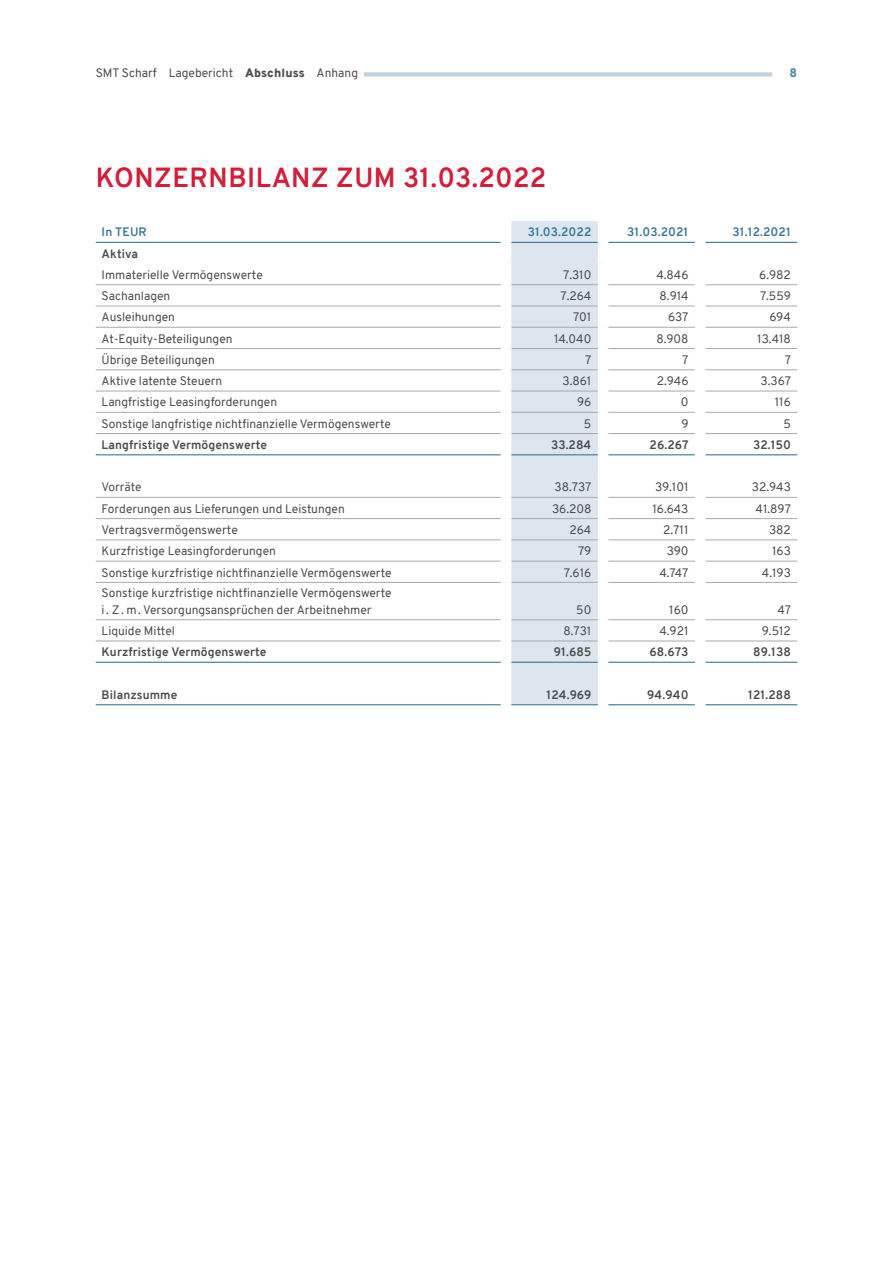
<style>
.page{position:relative;width:893px;height:1263px;background:#fff}
.page>*{position:absolute;margin:0;border:0;box-sizing:border-box;transform-origin:0 0}
.t1{font:700 27px "Overpass";letter-spacing:.02em;color:#d21e39}
.t2{font:12px/17px "Overpass";color:#4b4c4d}
.t3{font:700 12px "Overpass";letter-spacing:.01em;color:#4b4c4d}
.t4{font:700 12px "Overpass";letter-spacing:.01em;color:#3b7897}
.t5{font:900 12px "Overpass";color:#5588a5}
.s1{font-weight:900}
</style>
<div class="page">
<div style="left:364px;top:72px;width:408px;height:5px;background:#c1d2dc"></div>
<div style="left:511px;top:221px;width:87px;height:483px;background:#dde6ee"></div>
<hr style="left:96px;top:242px;width:405px;height:1px;background:#3b7897">
<hr style="left:511px;top:242px;width:87px;height:1px;background:#3b7897">
<hr style="left:608px;top:242px;width:87px;height:1px;background:#3b7897">
<hr style="left:705px;top:242px;width:92px;height:1px;background:#3b7897">
<hr style="left:96px;top:454px;width:405px;height:1px;background:#3b7897">
<hr style="left:511px;top:454px;width:87px;height:1px;background:#3b7897">
<hr style="left:608px;top:454px;width:87px;height:1px;background:#3b7897">
<hr style="left:705px;top:454px;width:92px;height:1px;background:#3b7897">
<hr style="left:96px;top:662px;width:405px;height:1px;background:#3b7897">
<hr style="left:511px;top:662px;width:87px;height:1px;background:#3b7897">
<hr style="left:608px;top:662px;width:87px;height:1px;background:#3b7897">
<hr style="left:705px;top:662px;width:92px;height:1px;background:#3b7897">
<hr style="left:96px;top:704px;width:405px;height:1px;background:#3b7897">
<hr style="left:511px;top:704px;width:87px;height:1px;background:#3b7897">
<hr style="left:608px;top:704px;width:87px;height:1px;background:#3b7897">
<hr style="left:705px;top:704px;width:92px;height:1px;background:#3b7897">
<hr style="left:96px;top:284px;width:405px;height:1px;background:#a8a9ad">
<hr style="left:511px;top:284px;width:87px;height:1px;background:#a8a9ad">
<hr style="left:608px;top:284px;width:87px;height:1px;background:#a8a9ad">
<hr style="left:705px;top:284px;width:92px;height:1px;background:#a8a9ad">
<hr style="left:96px;top:306px;width:405px;height:1px;background:#a8a9ad">
<hr style="left:511px;top:306px;width:87px;height:1px;background:#a8a9ad">
<hr style="left:608px;top:306px;width:87px;height:1px;background:#a8a9ad">
<hr style="left:705px;top:306px;width:92px;height:1px;background:#a8a9ad">
<hr style="left:96px;top:327px;width:405px;height:1px;background:#a8a9ad">
<hr style="left:511px;top:327px;width:87px;height:1px;background:#a8a9ad">
<hr style="left:608px;top:327px;width:87px;height:1px;background:#a8a9ad">
<hr style="left:705px;top:327px;width:92px;height:1px;background:#a8a9ad">
<hr style="left:96px;top:348px;width:405px;height:1px;background:#a8a9ad">
<hr style="left:511px;top:348px;width:87px;height:1px;background:#a8a9ad">
<hr style="left:608px;top:348px;width:87px;height:1px;background:#a8a9ad">
<hr style="left:705px;top:348px;width:92px;height:1px;background:#a8a9ad">
<hr style="left:96px;top:369px;width:405px;height:1px;background:#a8a9ad">
<hr style="left:511px;top:369px;width:87px;height:1px;background:#a8a9ad">
<hr style="left:608px;top:369px;width:87px;height:1px;background:#a8a9ad">
<hr style="left:705px;top:369px;width:92px;height:1px;background:#a8a9ad">
<hr style="left:96px;top:391px;width:405px;height:1px;background:#a8a9ad">
<hr style="left:511px;top:391px;width:87px;height:1px;background:#a8a9ad">
<hr style="left:608px;top:391px;width:87px;height:1px;background:#a8a9ad">
<hr style="left:705px;top:391px;width:92px;height:1px;background:#a8a9ad">
<hr style="left:96px;top:412px;width:405px;height:1px;background:#a8a9ad">
<hr style="left:511px;top:412px;width:87px;height:1px;background:#a8a9ad">
<hr style="left:608px;top:412px;width:87px;height:1px;background:#a8a9ad">
<hr style="left:705px;top:412px;width:92px;height:1px;background:#a8a9ad">
<hr style="left:96px;top:433px;width:405px;height:1px;background:#a8a9ad">
<hr style="left:511px;top:433px;width:87px;height:1px;background:#a8a9ad">
<hr style="left:608px;top:433px;width:87px;height:1px;background:#a8a9ad">
<hr style="left:705px;top:433px;width:92px;height:1px;background:#a8a9ad">
<hr style="left:96px;top:497px;width:405px;height:1px;background:#a8a9ad">
<hr style="left:511px;top:497px;width:87px;height:1px;background:#a8a9ad">
<hr style="left:608px;top:497px;width:87px;height:1px;background:#a8a9ad">
<hr style="left:705px;top:497px;width:92px;height:1px;background:#a8a9ad">
<hr style="left:96px;top:518px;width:405px;height:1px;background:#a8a9ad">
<hr style="left:511px;top:518px;width:87px;height:1px;background:#a8a9ad">
<hr style="left:608px;top:518px;width:87px;height:1px;background:#a8a9ad">
<hr style="left:705px;top:518px;width:92px;height:1px;background:#a8a9ad">
<hr style="left:96px;top:540px;width:405px;height:1px;background:#a8a9ad">
<hr style="left:511px;top:540px;width:87px;height:1px;background:#a8a9ad">
<hr style="left:608px;top:540px;width:87px;height:1px;background:#a8a9ad">
<hr style="left:705px;top:540px;width:92px;height:1px;background:#a8a9ad">
<hr style="left:96px;top:561px;width:405px;height:1px;background:#a8a9ad">
<hr style="left:511px;top:561px;width:87px;height:1px;background:#a8a9ad">
<hr style="left:608px;top:561px;width:87px;height:1px;background:#a8a9ad">
<hr style="left:705px;top:561px;width:92px;height:1px;background:#a8a9ad">
<hr style="left:96px;top:582px;width:405px;height:1px;background:#a8a9ad">
<hr style="left:511px;top:582px;width:87px;height:1px;background:#a8a9ad">
<hr style="left:608px;top:582px;width:87px;height:1px;background:#a8a9ad">
<hr style="left:705px;top:582px;width:92px;height:1px;background:#a8a9ad">
<hr style="left:96px;top:619px;width:405px;height:1px;background:#a8a9ad">
<hr style="left:511px;top:619px;width:87px;height:1px;background:#a8a9ad">
<hr style="left:608px;top:619px;width:87px;height:1px;background:#a8a9ad">
<hr style="left:705px;top:619px;width:92px;height:1px;background:#a8a9ad">
<hr style="left:96px;top:641px;width:405px;height:1px;background:#a8a9ad">
<hr style="left:511px;top:641px;width:87px;height:1px;background:#a8a9ad">
<hr style="left:608px;top:641px;width:87px;height:1px;background:#a8a9ad">
<hr style="left:705px;top:641px;width:92px;height:1px;background:#a8a9ad">
<p class="t2" style="left:96px;top:64px;width:264px">SMT Scharf Lagebericht <span class="s1">Abschluss</span> Anhang</p>
<p class="t5" style="left:790px;top:64px;width:9px">8</p>
<h1 class="t1" style="left:96px;top:158px;width:452px">KONZERNBILANZ ZUM 31.03.2022</h1>
<p class="t4" style="left:102px;top:224px;width:47px">In TEUR</p>
<p class="t4" style="left:528px;top:224px;width:65px">31.03.2022</p>
<p class="t4" style="left:627px;top:224px;width:63px">31.03.2021</p>
<p class="t4" style="left:732px;top:224px;width:60px">31.12.2021</p>
<p class="t3" style="left:102px;top:245px;width:38px">Aktiva</p>
<p class="t2" style="left:102px;top:266px;width:163px">Immaterielle Vermögenswerte</p>
<p class="t2" style="left:563px;top:266px;width:30px">7.310</p>
<p class="t2" style="left:656px;top:266px;width:34px">4.846</p>
<p class="t2" style="left:759px;top:266px;width:33px">6.982</p>
<p class="t2" style="left:102px;top:287px;width:70px">Sachanlagen</p>
<p class="t2" style="left:560px;top:287px;width:32px">7.264</p>
<p class="t2" style="left:660px;top:287px;width:30px">8.914</p>
<p class="t2" style="left:760px;top:287px;width:32px">7.559</p>
<p class="t2" style="left:102px;top:309px;width:75px">Ausleihungen</p>
<p class="t2" style="left:573px;top:309px;width:20px">701</p>
<p class="t2" style="left:668px;top:309px;width:22px">637</p>
<p class="t2" style="left:770px;top:309px;width:23px">694</p>
<p class="t2" style="left:102px;top:330px;width:132px">At-Equity-Beteiligungen</p>
<p class="t2" style="left:554px;top:330px;width:39px">14.040</p>
<p class="t2" style="left:656px;top:330px;width:34px">8.908</p>
<p class="t2" style="left:757px;top:330px;width:35px">13.418</p>
<p class="t2" style="left:102px;top:351px;width:115px">Übrige Beteiligungen</p>
<p class="t2" style="left:585px;top:351px;width:8px">7</p>
<p class="t2" style="left:682px;top:351px;width:8px">7</p>
<p class="t2" style="left:785px;top:351px;width:8px">7</p>
<p class="t2" style="left:102px;top:372px;width:122px">Aktive latente Steuern</p>
<p class="t2" style="left:562px;top:372px;width:30px">3.861</p>
<p class="t2" style="left:657px;top:372px;width:33px">2.946</p>
<p class="t2" style="left:761px;top:372px;width:32px">3.367</p>
<p class="t2" style="left:102px;top:394px;width:177px">Langfristige Leasingforderungen</p>
<p class="t2" style="left:577px;top:394px;width:16px">96</p>
<p class="t2" style="left:681px;top:394px;width:9px">0</p>
<p class="t2" style="left:775px;top:394px;width:18px">116</p>
<p class="t2" style="left:102px;top:415px;width:291px">Sonstige langfristige nichtfinanzielle Vermögenswerte</p>
<p class="t2" style="left:584px;top:415px;width:9px">5</p>
<p class="t2" style="left:681px;top:415px;width:9px">9</p>
<p class="t2" style="left:783px;top:415px;width:9px">5</p>
<p class="t3" style="left:102px;top:436px;width:167px">Langfristige Vermögenswerte</p>
<p class="t3" style="left:551px;top:436px;width:42px">33.284</p>
<p class="t3" style="left:650px;top:436px;width:40px">26.267</p>
<p class="t3" style="left:753px;top:436px;width:39px">32.150</p>
<p class="t2" style="left:102px;top:479px;width:41px">Vorräte</p>
<p class="t2" style="left:555px;top:479px;width:38px">38.737</p>
<p class="t2" style="left:655px;top:479px;width:35px">39.101</p>
<p class="t2" style="left:752px;top:479px;width:41px">32.943</p>
<p class="t2" style="left:102px;top:500px;width:245px">Forderungen aus Lieferungen und Leistungen</p>
<p class="t2" style="left:552px;top:500px;width:41px">36.208</p>
<p class="t2" style="left:652px;top:500px;width:38px">16.643</p>
<p class="t2" style="left:755px;top:500px;width:37px">41.897</p>
<p class="t2" style="left:102px;top:521px;width:138px">Vertragsvermögenswerte</p>
<p class="t2" style="left:569px;top:521px;width:23px">264</p>
<p class="t2" style="left:663px;top:521px;width:27px">2.711</p>
<p class="t2" style="left:769px;top:521px;width:23px">382</p>
<p class="t2" style="left:102px;top:543px;width:176px">Kurzfristige Leasingforderungen</p>
<p class="t2" style="left:578px;top:543px;width:15px">79</p>
<p class="t2" style="left:667px;top:543px;width:23px">390</p>
<p class="t2" style="left:772px;top:543px;width:20px">163</p>
<p class="t2" style="left:102px;top:564px;width:292px">Sonstige kurzfristige nichtfinanzielle Vermögenswerte</p>
<p class="t2" style="left:564px;top:564px;width:29px">7.616</p>
<p class="t2" style="left:659px;top:564px;width:31px">4.747</p>
<p class="t2" style="left:762px;top:564px;width:31px">4.193</p>
<p class="t2" style="left:102px;top:584px;width:292px">Sonstige kurzfristige nichtfinanzielle Vermögenswerte i. Z. m. Versorgungsansprüchen der Arbeitnehmer</p>
<p class="t2" style="left:576px;top:601px;width:17px">50</p>
<p class="t2" style="left:669px;top:601px;width:21px">160</p>
<p class="t2" style="left:777px;top:601px;width:15px">47</p>
<p class="t2" style="left:102px;top:622px;width:75px">Liquide Mittel</p>
<p class="t2" style="left:563px;top:622px;width:29px">8.731</p>
<p class="t2" style="left:659px;top:622px;width:31px">4.921</p>
<p class="t2" style="left:762px;top:622px;width:31px">9.512</p>
<p class="t3" style="left:102px;top:644px;width:166px">Kurzfristige Vermögenswerte</p>
<p class="t3" style="left:554px;top:644px;width:39px">91.685</p>
<p class="t3" style="left:650px;top:644px;width:40px">68.673</p>
<p class="t3" style="left:753px;top:644px;width:39px">89.138</p>
<p class="t3" style="left:102px;top:686px;width:77px">Bilanzsumme</p>
<p class="t3" style="left:546px;top:686px;width:46px">124.969</p>
<p class="t3" style="left:647px;top:686px;width:43px">94.940</p>
<p class="t3" style="left:748px;top:686px;width:44px">121.288</p>
</div>
